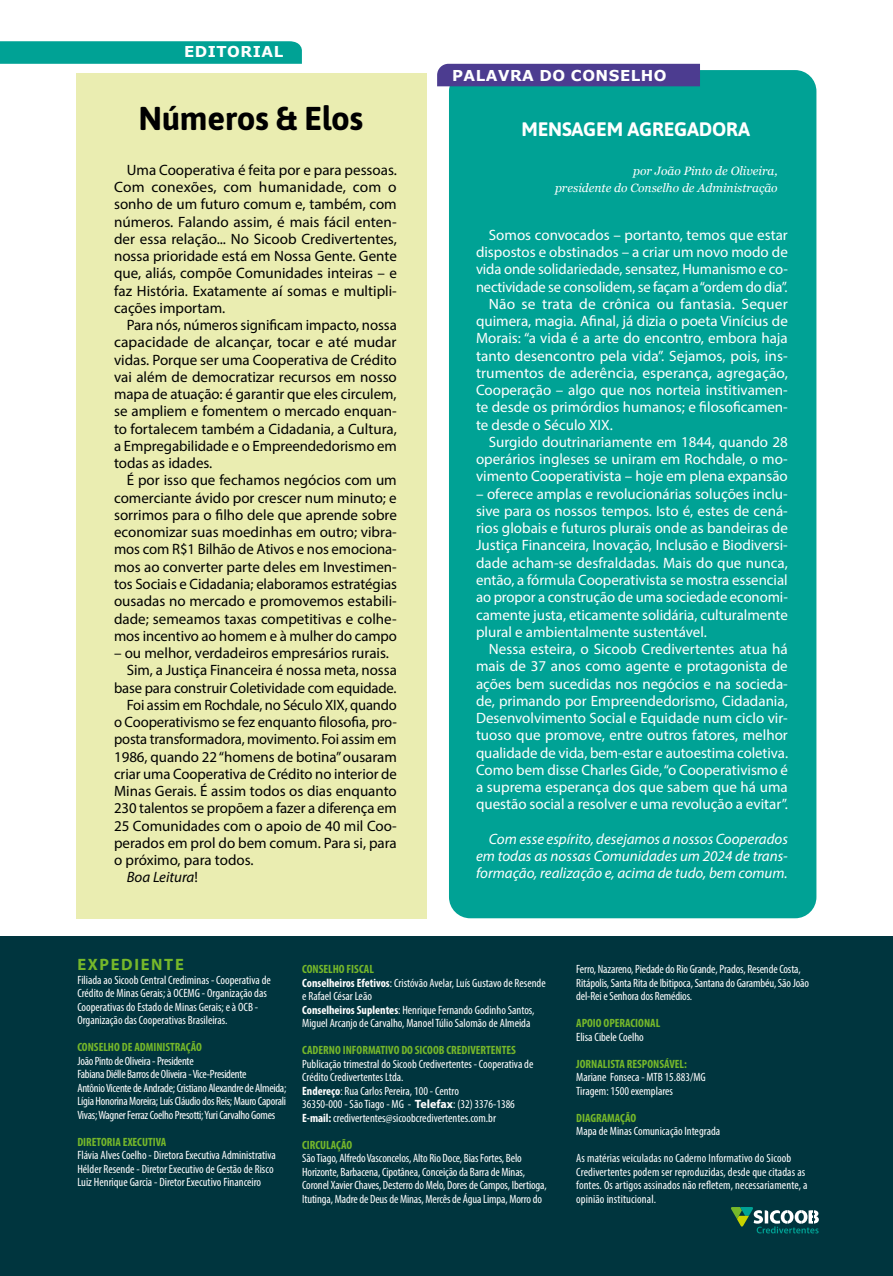
<style>
.page{position:relative;width:893px;height:1276px;background:#fff}
.page>*{position:absolute;margin:0;border:0;box-sizing:border-box;transform-origin:0 0}
.t1{font:700 33px "Asap";letter-spacing:-.01em;color:#000}
.t2{font:700 19.5px "Asap";letter-spacing:-.01em;color:#fff}
.t3{font:700 16.5px "Myriad Pro";letter-spacing:.1em;color:#76b82a}
.t4{font:15px/17.2px "Myriad Pro";letter-spacing:-.005em;color:#000;text-align:justify}
.t5{font:15px/17.2px "Myriad Pro";color:#fff;text-align:justify}
.t6{font:italic 15px/17.2px "Myriad Pro";color:#fff;text-align:justify}
.t7{font:700 15px "Verdana";letter-spacing:.035em;color:#fff}
.t8{font:italic 15px "Myriad Pro";color:#000}
.t9{font:condensed 12px/13.5px "Myriad Pro";color:#fff}
.t10{font:condensed 12px/13.5px "Myriad Pro";letter-spacing:-.02em;color:#fff}
.t11{font:700 condensed 12px "Myriad Pro";color:#76b82a}
.t12{font:italic 12px/17.2px "Georgia";color:#fff;text-align:right}
.s1{font-style:normal}
.s2{font-weight:700;color:#76b82a}
.s3{font-weight:700}
.s4{font-weight:700;font-stretch:normal}
</style>
<div class="page">
<div style="left:77px;top:73px;width:350px;height:845px;background:#eaedb1"></div>
<div style="left:449px;top:70px;width:367px;height:848px;background:#00a295;border-radius:21px"></div>
<div style="left:437px;top:64px;width:263px;height:22px;background:#4c3c90"></div>
<div style="left:0;top:936px;width:893px;height:340px;background:#00353e"></div>
<svg style="left:731px;top:1207px;width:88px;height:26px"></svg>
<svg style="left:0;top:41px;width:302px;height:23px;background:#05a497"></svg>
<p class="t7" style="left:184px;top:41px;width:101px">EDITORIAL</p>
<h1 class="t1" style="left:139px;top:95px;width:226px">Números &amp; Elos</h1>
<p class="t4" style="left:114px;top:161px;width:284px;text-indent:13px">Uma Cooperativa é feita por e para pessoas.<br>Com conexões, com humanidade, com o sonho de um futuro comum e, também, com números. Falando assim, é mais fácil enten&shy;der essa relação... No Sicoob Credivertentes, nossa prioridade está em Nossa Gente. Gente que, aliás, compõe Comunidades inteiras – e faz História. Exatamente aí somas e multipli&shy;cações importam.</p>
<p class="t4" style="left:114px;top:316px;width:284px;text-indent:13px">Para nós, números significam impacto, nossa capacidade de alcançar, tocar e até mudar vidas. Porque ser uma Cooperativa de Crédito vai além de democratizar recursos em nosso mapa de atuação: é garantir que eles circulem, se ampliem e fomentem o mercado enquan&shy;to fortalecem também a Cidadania, a Cultura, a Empregabilidade e o Empreendedorismo em todas as idades.</p>
<p class="t4" style="left:114px;top:471px;width:284px;text-indent:13px">É por isso que fechamos negócios com um comerciante ávido por crescer num minuto; e sorrimos para o filho dele que aprende sobre economizar suas moedinhas em outro; vibra&shy;mos com R$1 Bilhão de Ativos e nos emociona&shy;mos ao converter parte deles em Investimen&shy;tos Sociais e Cidadania; elaboramos estratégias ousadas no mercado e promovemos estabili&shy;dade; semeamos taxas competitivas e colhe&shy;mos incentivo ao homem e à mulher do campo</p>
<p class="t4" style="left:114px;top:644px;width:276px">– ou melhor, verdadeiros empresários rurais.</p>
<p class="t4" style="left:127px;top:661px;width:271px">Sim, a Justiça Financeira é nossa meta, nossa</p>
<p class="t4" style="left:114px;top:678px;width:284px">base para construir Coletividade com equidade.</p>
<p class="t4" style="left:127px;top:696px;width:272px">Foi assim em Rochdale, no Século XIX, quando</p>
<p class="t4" style="left:114px;top:713px;width:284px">o Cooperativismo se fez enquanto filosofia, pro-</p>
<p class="t4" style="left:114px;top:730px;width:284px">posta transformadora, movimento. Foi assim em</p>
<p class="t4" style="left:114px;top:747px;width:284px">1986, quando 22 “homens de botina” ousaram</p>
<p class="t4" style="left:114px;top:765px;width:284px">criar uma Cooperativa de Crédito no interior de</p>
<p class="t4" style="left:114px;top:782px;width:284px">Minas Gerais. É assim todos os dias enquanto</p>
<p class="t4" style="left:114px;top:799px;width:284px">230 talentos se propõem a fazer a diferença em</p>
<p class="t4" style="left:114px;top:816px;width:284px">25 Comunidades com o apoio de 40 mil Coo-</p>
<p class="t4" style="left:114px;top:834px;width:284px">perados em prol do bem comum. Para si, para</p>
<p class="t4" style="left:114px;top:851px;width:141px">o próximo, para todos.</p>
<p class="t8" style="left:127px;top:868px;width:73px">Boa Leitura<span class="s1">!</span></p>
<p class="t7" style="left:452px;top:65px;width:216px">PALAVRA DO CONSELHO</p>
<h2 class="t2" style="left:521px;top:115px;width:230px">MENSAGEM AGREGADORA</h2>
<p class="t12" style="left:555px;top:162px;width:224px">por João Pinto de Oliveira,<br>presidente do Conselho de Administração</p>
<p class="t5" style="left:489px;top:226px;width:301px">Somos convocados – portanto, temos que estar</p>
<p class="t5" style="left:476px;top:243px;width:313px">dispostos e obstinados – a criar um novo modo de</p>
<p class="t5" style="left:476px;top:260px;width:313px">vida onde solidariedade, sensatez, Humanismo e co-</p>
<p class="t5" style="left:476px;top:278px;width:313px">nectividade se consolidem, se façam a “ordem do dia”.</p>
<p class="t5" style="left:489px;top:295px;width:301px">Não se trata de crônica ou fantasia. Sequer</p>
<p class="t5" style="left:476px;top:312px;width:313px">quimera, magia. Afinal, já dizia o poeta Vinícius de</p>
<p class="t5" style="left:476px;top:329px;width:313px">Morais: “a vida é a arte do encontro, embora haja</p>
<p class="t5" style="left:476px;top:347px;width:313px">tanto desencontro pela vida”. Sejamos, pois, ins-</p>
<p class="t5" style="left:476px;top:364px;width:313px">trumentos de aderência, esperança, agregação,</p>
<p class="t5" style="left:476px;top:381px;width:313px">Cooperação – algo que nos norteia institivamen-</p>
<p class="t5" style="left:476px;top:398px;width:313px">te desde os primórdios humanos; e filosoficamen-</p>
<p class="t5" style="left:476px;top:416px;width:138px">te desde o Século XIX.</p>
<p class="t5" style="left:489px;top:433px;width:301px">Surgido doutrinariamente em 1844, quando 28</p>
<p class="t5" style="left:476px;top:450px;width:313px">operários ingleses se uniram em Rochdale, o mo-</p>
<p class="t5" style="left:476px;top:467px;width:313px">vimento Cooperativista – hoje em plena expansão</p>
<p class="t5" style="left:476px;top:485px;width:313px">– oferece amplas e revolucionárias soluções inclu&shy;sive para os nossos tempos. Isto é, estes de cená&shy;rios globais e futuros plurais onde as bandeiras de Justiça Financeira, Inovação, Inclusão e Biodiversi&shy;dade acham-se desfraldadas. Mais do que nunca, então, a fórmula Cooperativista se mostra essencial ao propor a construção de uma sociedade economi&shy;camente justa, eticamente solidária, culturalmente plural e ambientalmente sustentável.</p>
<p class="t5" style="left:476px;top:640px;width:314px;text-indent:13px">Nessa esteira, o Sicoob Credivertentes atua há mais de 37 anos como agente e protagonista de ações bem sucedidas nos negócios e na socieda&shy;de, primando por Empreendedorismo, Cidadania, Desenvolvimento Social e Equidade num ciclo vir&shy;tuoso que promove, entre outros fatores, melhor qualidade de vida, bem-estar e autoestima coletiva.<br>Como bem disse Charles Gide, “o Cooperativismo é a suprema esperança dos que sabem que há uma questão social a resolver e uma revolução a evitar”.</p>
<p class="t6" style="left:476px;top:830px;width:313px;text-indent:13px">Com esse espírito, desejamos a nossos Cooperados em todas as nossas Comunidades um 2024 de trans&shy;formação, realização e, acima de tudo, bem comum.</p>
<p class="t3" style="left:77px;top:954px;width:108px">EXPEDIENTE</p>
<p class="t9" style="left:77px;top:973px;width:195px">Filiada ao Sicoob Central Crediminas - Cooperativa de Crédito de Minas Gerais; à OCEMG - Organização das Cooperativas do Estado de Minas Gerais; e à OCB - Organização das Cooperativas Brasileiras.</p>
<p class="t11" style="left:77px;top:1040px;width:126px">CONSELHO DE ADMINISTRAÇÃO</p>
<p class="t10" style="left:77px;top:1054px;width:211px">João Pinto de Oliveira - Presidente<br>Fabiana Diélle Barros de Oliveira - Vice-Presidente<br>Antônio Vicente de Andrade; Cristiano Alexandre de Almeida; Lígia Honorina Moreira; Luís Cláudio dos Reis; Mauro Caporali Vivas; Wagner Ferraz Coelho Presotti; Yuri Carvalho Gomes</p>
<p class="t11" style="left:77px;top:1134px;width:91px">DIRETORIA EXECUTIVA</p>
<p class="t9" style="left:77px;top:1148px;width:200px">Flávia Alves Coelho - Diretora Executiva Administrativa<br>Hélder Resende - Diretor Executivo de Gestão de Risco<br>Luiz Henrique Garcia - Diretor Executivo Financeiro</p>
<p class="t9" style="left:302px;top:962px;width:245px"><span class="s2">CONSELHO FISCAL<br></span><span class="s3">Conselheiros Efetivos</span>: Cristóvão Avelar, Luís Gustavo de Resende e Rafael César Leão<br><span class="s3">Conselheiros Suplentes</span>: Henrique Fernando Godinho Santos, Miguel Arcanjo de Carvalho, Manoel Túlio Salomão de Almeida</p>
<p class="t11" style="left:302px;top:1042px;width:215px">CADERNO INFORMATIVO DO SICOOB CREDIVERTENTES</p>
<p class="t9" style="left:302px;top:1056px;width:233px">Publicação trimestral do Sicoob Credivertentes - Cooperativa de Crédito Credivertentes Ltda.<br><span class="s3">Endereço</span>: Rua Carlos Pereira, 100 - Centro<br>36350-000 - São Tiago - MG - <span class="s4">Telefax</span>: (32) 3376-1386<br><span class="s3">E-mail:</span> credivertentes@sicoobcredivertentes.com.br</p>
<p class="t11" style="left:302px;top:1137px;width:52px">CIRCULAÇÃO</p>
<p class="t9" style="left:302px;top:1151px;width:246px">São Tiago, Alfredo Vasconcelos, Alto Rio Doce, Bias Fortes, Belo Horizonte, Barbacena, Cipotânea, Conceição da Barra de Minas, Coronel Xavier Chaves, Desterro do Melo, Dores de Campos, Ibertioga, Itutinga, Madre de Deus de Minas, Mercês de Água Limpa, Morro do</p>
<p class="t9" style="left:576px;top:962px;width:234px">Ferro, Nazareno, Piedade do Rio Grande, Prados, Resende Costa,<br>Ritápolis, Santa Rita de Ibitipoca, Santana do Garambéu, São João del-Rei e Senhora dos Remédios.</p>
<p class="t11" style="left:576px;top:1015px;width:86px">APOIO OPERACIONAL</p>
<p class="t9" style="left:576px;top:1029px;width:69px">Elisa Cibele Coelho</p>
<p class="t11" style="left:576px;top:1056px;width:112px">JORNALISTA RESPONSÁVEL:</p>
<p class="t9" style="left:576px;top:1070px;width:131px">Mariane Fonseca - MTB 15.883/MG<br>Tiragem: 1500 exemplares</p>
<p class="t11" style="left:576px;top:1110px;width:61px">DIAGRAMAÇÃO</p>
<p class="t9" style="left:576px;top:1124px;width:146px">Mapa de Minas Comunicação Integrada</p>
<p class="t9" style="left:576px;top:1151px;width:233px">As matérias veiculadas no Caderno Informativo do Sicoob Credivertentes podem ser reproduzidas, desde que citadas as fontes. Os artigos assinados não refletem, necessariamente, a opinião institucional.</p>
</div>
